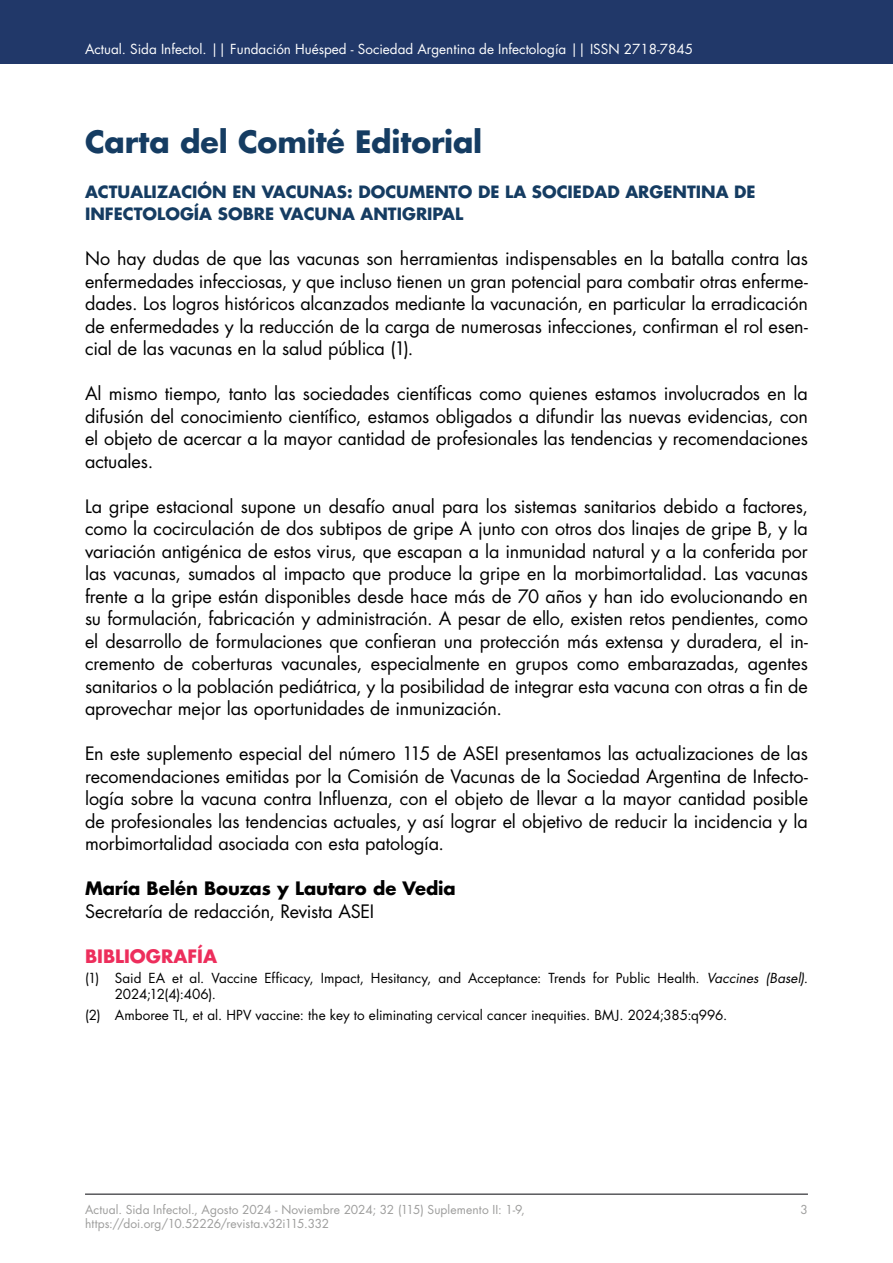
<style>
.page{position:relative;width:893px;height:1263px;background:#fff}
.page>*{position:absolute;margin:0;border:0;box-sizing:border-box;transform-origin:0 0}
.t1{font:700 30px "Futura Std";letter-spacing:-.005em;color:#153c62}
.t2{font:18px/22.5px "Futura Std";letter-spacing:-.005em;color:#000;text-align:justify}
.t3{font:700 18px "Futura Std";letter-spacing:-.005em;color:#000}
.t4{font:700 18px "Futura Std";color:#ed2e5c}
.t5{font:700 16.5px/22.5px "Futura Std";color:#153c62}
.t6{font:13.5px/16.2px "Futura Std";letter-spacing:.005em;color:#000}
.t7{font:13.5px "Futura Std";color:#fff}
.t8{font:12px "Futura Std";letter-spacing:.005em;color:#9d9d9c}
.s1{font-style:italic}
</style>
<div class="page">
<div style="left:0;top:0;width:893px;height:64px;background:#213869"></div>
<hr style="left:85px;top:1193px;width:723px;height:2px;background:#59595c">
<p class="t7" style="left:85px;top:40px;width:610px">Actual. Sida Infectol. || Fundación Huésped - Sociedad Argentina de Infectología || ISSN 2718-7845</p>
<h1 class="t1" style="left:85px;top:121px;width:399px">Carta del Comité Editorial</h1>
<p class="t5" style="left:85px;top:180px;width:672px">ACTUALIZACIÓN EN VACUNAS: DOCUMENTO DE LA SOCIEDAD ARGENTINA DE<br>INFECTOLOGÍA SOBRE VACUNA ANTIGRIPAL</p>
<p class="t2" style="left:85px;top:247px;width:724px">No hay dudas de que las vacunas son herramientas indispensables en la batalla contra las enfermedades infecciosas, y que incluso tienen un gran potencial para combatir otras enferme&shy;dades. Los logros históricos alcanzados mediante la vacunación, en particular la erradicación de enfermedades y la reducción de la carga de numerosas infecciones, confirman el rol esen&shy;cial de las vacunas en la salud pública (1).</p>
<p class="t2" style="left:85px;top:382px;width:724px">Al mismo tiempo, tanto las sociedades científicas como quienes estamos involucrados en la difusión del conocimiento científico, estamos obligados a difundir las nuevas evidencias, con el objeto de acercar a la mayor cantidad de profesionales las tendencias y recomendaciones actuales.</p>
<p class="t2" style="left:85px;top:495px;width:724px">La gripe estacional supone un desafío anual para los sistemas sanitarios debido a factores, como la cocirculación de dos subtipos de gripe A junto con otros dos linajes de gripe B, y la variación antigénica de estos virus, que escapan a la inmunidad natural y a la conferida por las vacunas, sumados al impacto que produce la gripe en la morbimortalidad. Las vacunas frente a la gripe están disponibles desde hace más de 70 años y han ido evolucionando en su formulación, fabricación y administración. A pesar de ello, existen retos pendientes, como el desarrollo de formulaciones que confieran una protección más extensa y duradera, el in&shy;cremento de coberturas vacunales, especialmente en grupos como embarazadas, agentes sanitarios o la población pediátrica, y la posibilidad de integrar esta vacuna con otras a fin de aprovechar mejor las oportunidades de inmunización.</p>
<p class="t2" style="left:85px;top:742px;width:724px">En este suplemento especial del número 115 de ASEI presentamos las actualizaciones de las recomendaciones emitidas por la Comisión de Vacunas de la Sociedad Argentina de Infecto&shy;logía sobre la vacuna contra Influenza, con el objeto de llevar a la mayor cantidad posible de profesionales las tendencias actuales, y así lograr el objetivo de reducir la incidencia y la morbimortalidad asociada con esta patología.</p>
<p class="t3" style="left:85px;top:876px;width:372px">María Belén Bouzas y Lautaro de Vedia</p>
<p class="t2" style="left:85px;top:900px;width:291px">Secretaría de redacción, Revista ASEI</p>
<p class="t4" style="left:85px;top:944px;width:134px">BIBLIOGRAFÍA</p>
<p class="t6" style="left:115px;top:970px;width:694px;text-indent:-30px">(1) Said EA et al. Vaccine Efficacy, Impact, Hesitancy, and Acceptance: Trends for Public Health. <span class="s1">Vaccines (Basel).<br></span>2024;12(4):406).</p>
<p class="t6" style="left:85px;top:1007px;width:644px">(2) Amboree TL, et al. HPV vaccine: the key to eliminating cervical cancer inequities. BMJ. 2024;385:q996.</p>
<p class="t8" style="left:85px;top:1202px;width:441px">Actual. Sida Infectol., Agosto 2024 - Noviembre 2024; 32 (115) Suplemento II: 1-9,</p>
<p class="t8" style="left:800px;top:1202px;width:9px">3</p>
<p class="t8" style="left:85px;top:1216px;width:246px">https://doi.org/10.52226/revista.v32i115.332</p>
</div>
